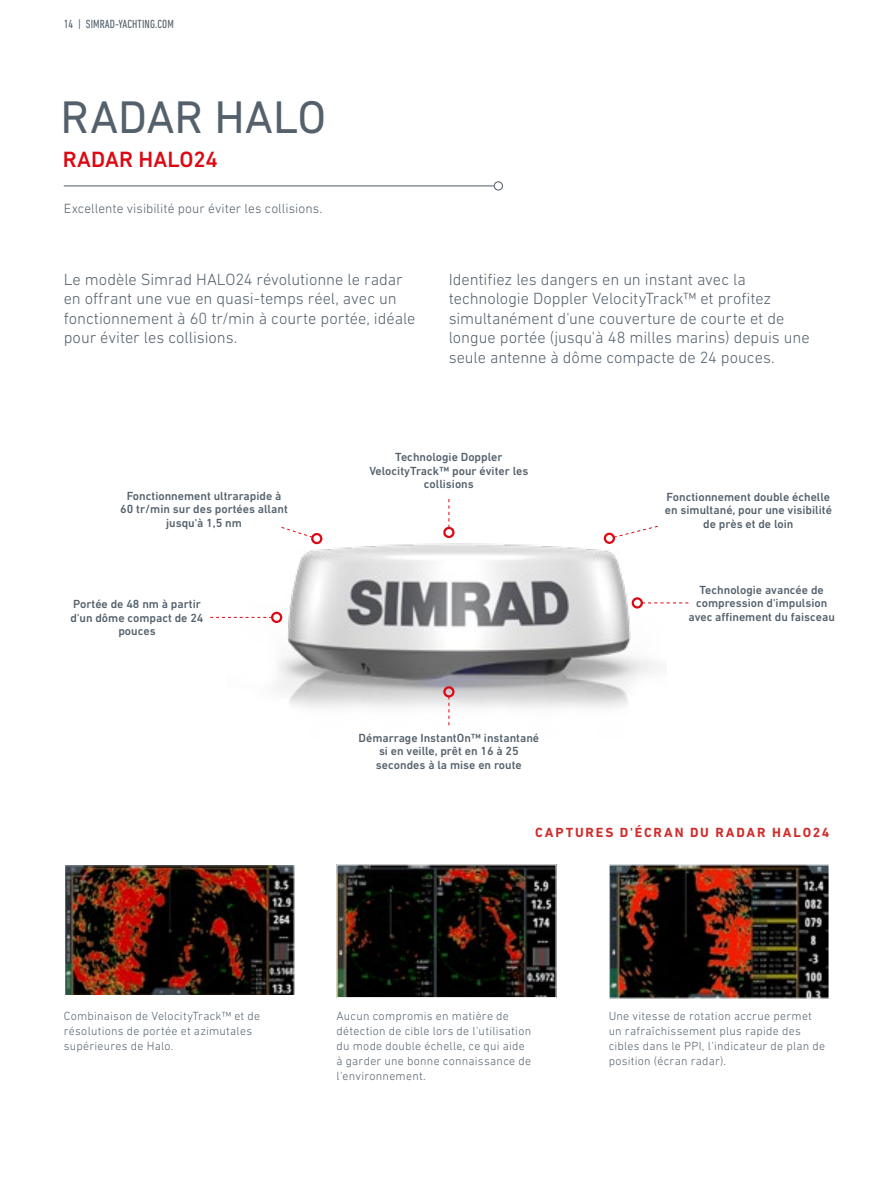
<style>
.page{position:relative;width:893px;height:1191px;background:#fff}
.page>*{position:absolute;margin:0;border:0;box-sizing:border-box;transform-origin:0 0}
.t1{font:46.5px "DIN Next LT Pro";color:#54616c}
.t2{font:500 22.5px "DIN Next LT Pro";letter-spacing:.01em;color:#dc0813}
.t3{font:300 16.5px/19.5px "DIN Next LT Pro";letter-spacing:-.005em;color:#54616c}
.t4{font:300 13.5px "DIN Next LT Pro";letter-spacing:.005em;color:#54616c}
.t5{font:700 13.5px "DIN Next LT Pro";letter-spacing:.14em;color:#cf2e2d}
.t6{font:500 12px/13.5px "DIN Next LT Pro";color:#54616c;text-align:center}
.t7{font:300 12px/15px "DIN Next LT Pro";letter-spacing:.02em;color:#54616c}
.t8{font:condensed 12px "DIN Next LT Pro";letter-spacing:.01em;color:#54616c}
</style>
<div class="page">
<hr style="left:64px;top:185px;width:430px;height:1px;background:#4e5b68">
<div style="left:494px;top:181px;width:9px;height:9px;border:1px solid #4e5b68;border-radius:50%"></div>
<img style="left:611px;top:866px;width:216px;height:130px">
<div style="left:609px;top:864px;width:220px;height:134px;border:1px solid #fff"></div>
<img style="left:66px;top:865px;width:227px;height:129px">
<div style="left:64px;top:860px;width:231px;height:138px;border:1px solid #fff"></div>
<img style="left:338px;top:866px;width:216px;height:130px">
<div style="left:336px;top:864px;width:220px;height:134px;border:1px solid #fff"></div>
<img style="left:228px;top:526px;width:436px;height:200px">
<svg style="left:210px;top:617px;width:61px;height:1px"></svg>
<div style="left:271px;top:612px;width:11px;height:11px;border:2px solid #dc0813;border-radius:50%"></div>
<svg style="left:449px;top:499px;width:1px;height:28px"></svg>
<div style="left:443px;top:527px;width:12px;height:11px;border:2px solid #dc0813;border-radius:50%"></div>
<svg style="left:449px;top:697px;width:1px;height:28px"></svg>
<div style="left:443px;top:686px;width:12px;height:11px;border:2px solid #dc0813;border-radius:50%"></div>
<svg style="left:643px;top:602px;width:45px;height:1px"></svg>
<div style="left:632px;top:597px;width:11px;height:11px;border:2px solid #dc0813;border-radius:50%"></div>
<svg style="left:613px;top:525px;width:46px;height:13px"></svg>
<div style="left:604px;top:532px;width:11px;height:12px;border:2px solid #dc0813;border-radius:50%"></div>
<svg style="left:281px;top:526px;width:32px;height:12px"></svg>
<div style="left:311px;top:533px;width:11px;height:11px;border:2px solid #dc0813;border-radius:50%"></div>
<p class="t8" style="left:64px;top:17px;width:112px">14 | SIMRAD-YACHTING.COM</p>
<h1 class="t1" style="left:61px;top:90px;width:267px">RADAR HALO</h1>
<h2 class="t2" style="left:63px;top:147px;width:157px">RADAR HALO24</h2>
<p class="t4" style="left:64px;top:200px;width:260px">Excellente visibilité pour éviter les collisions.</p>
<h3 class="t3" style="left:64px;top:269px;width:353px">Le modèle Simrad HALO24 révolutionne le radar en offrant une vue en quasi-temps réel, avec un fonctionnement à 60 tr/min à courte portée, idéale pour éviter les collisions.</h3>
<h3 class="t3" style="left:449px;top:269px;width:362px">Identifiez les dangers en un instant avec la technologie Doppler VelocityTrack™ et profitez simultanément d'une couverture de courte et de longue portée (jusqu'à 48 milles marins) depuis une seule antenne à dôme compacte de 24 pouces.</h3>
<p class="t6" style="left:120px;top:489px;width:169px">Fonctionnement ultrarapide à<br>60 tr/min sur des portées allant jusqu'à 1,5 nm</p>
<p class="t6" style="left:70px;top:597px;width:135px">Portée de 48 nm à partir d'un dôme compact de 24 pouces</p>
<p class="t6" style="left:369px;top:450px;width:160px">Technologie Doppler<br>VelocityTrack™ pour éviter les collisions</p>
<p class="t6" style="left:359px;top:730px;width:182px">Démarrage InstantOn™ instantané si en veille, prêt en 16 à 25 secondes à la mise en route</p>
<p class="t6" style="left:665px;top:489px;width:169px">Fonctionnement double échelle en simultané, pour une visibilité de près et de loin</p>
<p class="t6" style="left:688px;top:583px;width:148px">Technologie avancée de compression d'impulsion avec affinement du faisceau</p>
<p class="t5" style="left:535px;top:824px;width:296px">CAPTURES D'ÉCRAN DU RADAR HALO24</p>
<p class="t7" style="left:64px;top:1008px;width:198px">Combinaison de VelocityTrack™ et de résolutions de portée et azimutales supérieures de Halo.</p>
<p class="t7" style="left:336px;top:1008px;width:196px">Aucun compromis en matière de détection de cible lors de l'utilisation du mode double échelle, ce qui aide à garder une bonne connaissance de l'environnement.</p>
<p class="t7" style="left:609px;top:1008px;width:218px">Une vitesse de rotation accrue permet un rafraîchissement plus rapide des cibles dans le PPI, l'indicateur de plan de position (écran radar).</p>
</div>
